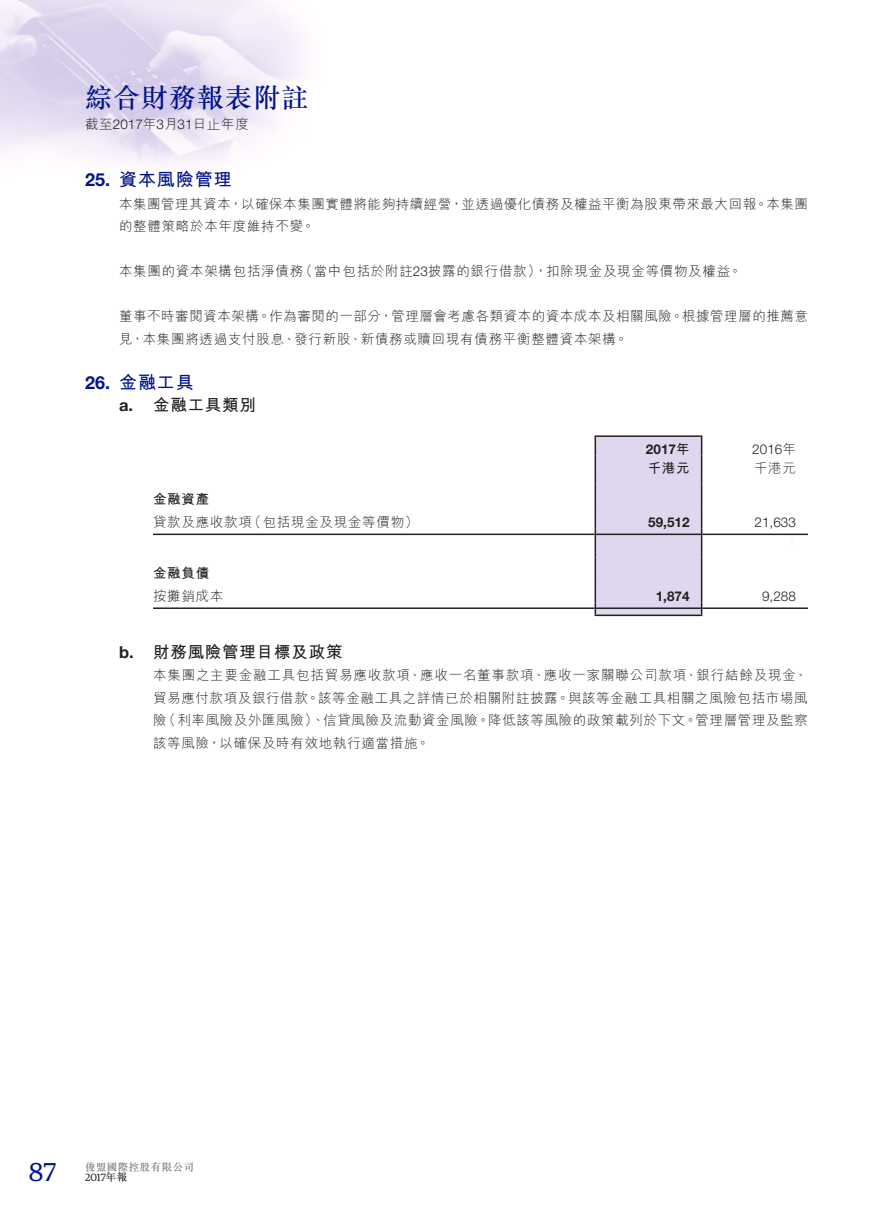
<style>
.page{position:relative;width:893px;height:1212px;background:#fff}
.page>*{position:absolute;margin:0;border:0;box-sizing:border-box;transform-origin:0 0}
.t1{font:500 27px "M Sung HK";letter-spacing:.04em;color:#00148b}
.t2{font:25.8px "Guardian Egyp";color:#00148b}
.Heading_1{font:700 18px "M Hei HK";letter-spacing:.055em;color:#00148b}
.Heading_1-2{font:700 18px "Helvetica Neue LT Std";color:#00148b}
.Heading_2{font:700 16.5px "M Hei HK";letter-spacing:.05em;color:#231f20}
.Heading_2-2{font:700 16.5px "Helvetica Neue LT Std";color:#231f20}
.Body_Text{font:300 13.5px/22.5px "M Hei HK";letter-spacing:.045em;color:#231f20}
.Body_Text-2{font:300 13.5px "Helvetica Neue LT Std";letter-spacing:.005em;color:#231f20}
.Body_Text-3{font:700 13.5px "Helvetica Neue LT Std";letter-spacing:.005em;color:#231f20}
.Body_Text-4{font:700 13.5px "M Hei HK";letter-spacing:.055em;color:#231f20}
.t3{font:500 10.5px "M Sung HK";letter-spacing:.045em;color:#76787b}
.t4{font:10.5px "Guardian Egyp";color:#231f20}
.s1{font-family:"Helvetica Neue LT Std"}
.s2{font-family:"M Hei HK"}
.s3{font-family:"M Sung HK";font-weight:500}
</style>
<div class="page">
<img style="left:0;top:0;width:808px;height:553px">
<hr style="left:595px;top:615px;width:107px;height:1px;background:#231f20">
<hr style="left:595px;top:435px;width:107px;height:2px;background:#231f20">
<div style="left:595px;top:436px;width:107px;height:179px;background:#ded7ee"></div>
<hr style="left:153px;top:534px;width:442px;height:1px;background:#231f20">
<hr style="left:596px;top:534px;width:105px;height:1px;background:#231f20">
<hr style="left:702px;top:534px;width:106px;height:1px;background:#231f20">
<hr style="left:153px;top:607px;width:442px;height:2px;background:#231f20">
<hr style="left:596px;top:607px;width:105px;height:2px;background:#231f20">
<hr style="left:702px;top:607px;width:106px;height:2px;background:#231f20">
<h1 class="t1" style="left:85px;top:79px;width:225px">綜合財務報表附註</h1>
<p class="Body_Text" style="left:85px;top:113px;width:165px">截至<span class="s1">2017</span>年月<span class="s1">3 31</span>日止年度</p>
<p class="Heading_1-2" style="left:85px;top:169px;width:27px">25.</p>
<p class="Heading_1-2" style="left:85px;top:371px;width:27px">26.</p>
<p class="Heading_1" style="left:119px;top:166px;width:114px">資本風險管理</p>
<p class="Body_Text" style="left:119px;top:192px;width:690px">本集團管理其資本，以確保本集團實體將能夠持續經營，並透過優化債務及權益平衡為股東帶來最大回報。本集團的整體策略於本年度維持不變。</p>
<p class="Body_Text" style="left:299px;top:260px;width:444px">（當中包括於附註<span class="s1">23</span>披露的銀行借款，）扣除現金及現金等價物及權益。</p>
<p class="Body_Text" style="left:119px;top:260px;width:186px">本集團的資本架構包括淨債務</p>
<p class="Body_Text" style="left:119px;top:305px;width:690px">董事不時審閱資本架構。作為審閱的一部分，管理層會考慮各類資本的資本成本及相關風險。根據管理層的推薦意見，本集團將透過支付股息、發行新股、新債務或贖回現有債務平衡整體資本架構。</p>
<p class="Heading_1" style="left:119px;top:369px;width:76px">金融工具</p>
<p class="Heading_2-2" style="left:119px;top:395px;width:16px">.a</p>
<p class="Heading_2" style="left:153px;top:393px;width:104px">金融工具類別</p>
<p class="Body_Text-3" style="left:646px;top:441px;width:45px">2017<span class="s2">年</span></p>
<p class="Body_Text-2" style="left:752px;top:441px;width:45px">2016<span class="s2">年</span></p>
<p class="Body_Text-4" style="left:648px;top:459px;width:43px">千港元</p>
<p class="Body_Text" style="left:754px;top:457px;width:43px">千港元</p>
<p class="Body_Text-4" style="left:153px;top:490px;width:58px">金融資產</p>
<p class="Body_Text" style="left:153px;top:511px;width:100px">貸款及應收款項</p>
<p class="Body_Text-4" style="left:153px;top:564px;width:58px">金融負債</p>
<p class="Body_Text" style="left:248px;top:511px;width:172px">（包括現金及現金等價物(</p>
<p class="Body_Text-3" style="left:648px;top:514px;width:43px">59,512</p>
<p class="Body_Text-2" style="left:754px;top:514px;width:43px">21,633</p>
<p class="Body_Text" style="left:153px;top:584px;width:72px">按攤銷成本</p>
<p class="Body_Text-3" style="left:656px;top:588px;width:35px">1,874</p>
<p class="Body_Text-2" style="left:762px;top:588px;width:35px">9,288</p>
<p class="Heading_2-2" style="left:119px;top:641px;width:16px">b.</p>
<p class="Heading_2" style="left:153px;top:640px;width:191px">財務風險管理目標及政策</p>
<p class="Body_Text" style="left:153px;top:664px;width:656px;text-align:right">本集團之主要金融工具包括貿易應收款項、應收一名董事款項、應收一家關聯公司款項、銀行結餘及現金、貿易應付款項及銀行借款。該等金融工具之詳情已於相關附註披露。與該等金融工具相關之風險包括市場風（利率風險及外匯風險）、信貸風險及流動資金風險。降低該等風險的政策載列於下文。管理層管理及監察</p>
<p class="Body_Text" style="left:153px;top:709px;width:278px">險<br>該等風險，以確保及時有效地執行適當措施。</p>
<h2 class="t2" style="left:29px;top:1154px;width:29px">87</h2>
<p class="t3" style="left:85px;top:1159px;width:111px">俊盟國際控股有限公司</p>
<p class="t4" style="left:85px;top:1170px;width:44px">2017<span class="s3">年報</span></p>
</div>
